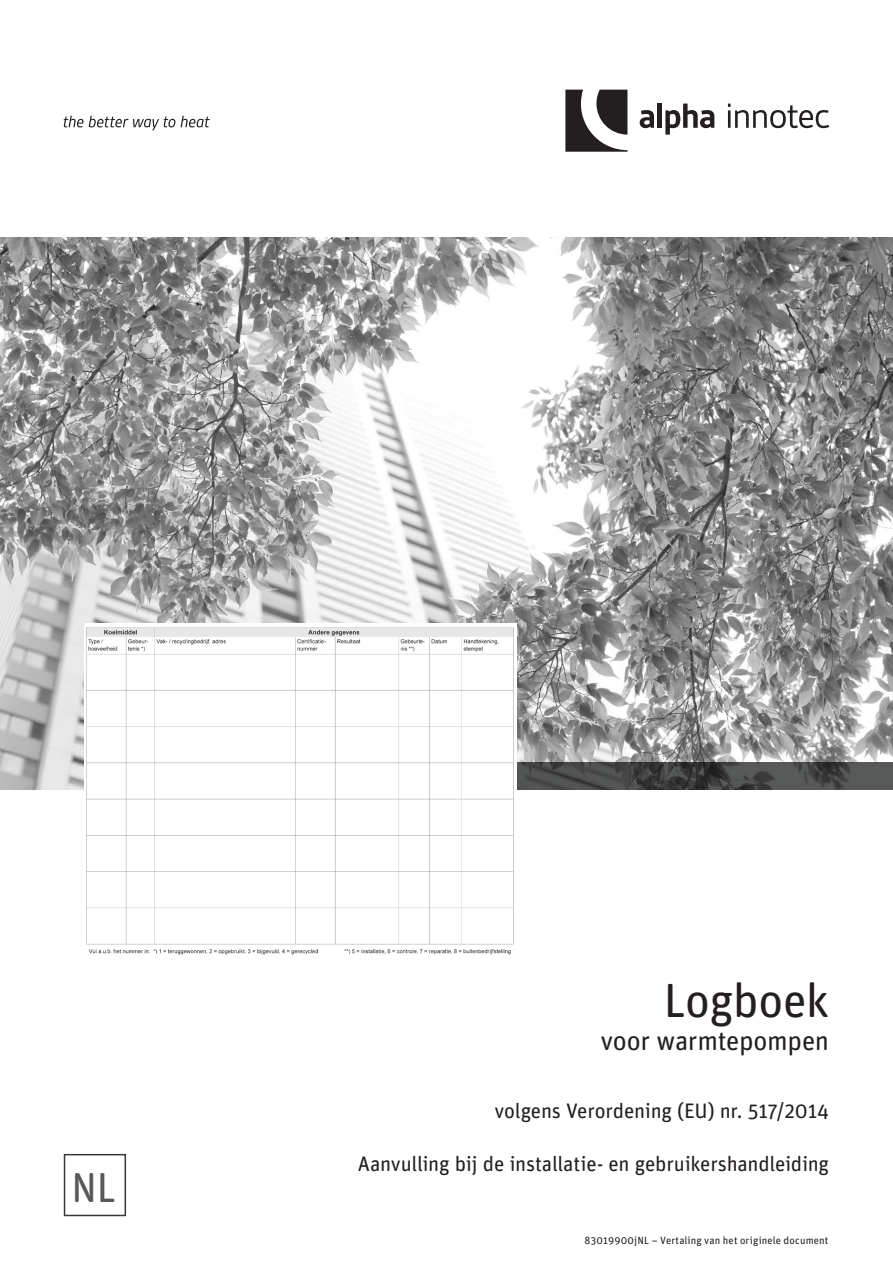
<style>
.page{position:relative;width:893px;height:1263px;background:#fff}
.page>*{position:absolute;margin:0;border:0;box-sizing:border-box;transform-origin:0 0}
.Titelblatt_Head_Unit{font:48px "Unit Rounded Pro";letter-spacing:-.015em;color:#231f20}
.t1{font:42px "Unit Rounded Pro";color:#57585a}
.Titelblatt_Typkennun{font:27px "Unit Rounded Pro";letter-spacing:-.01em;color:#231f20}
.Titelblatt_Subhead_3{font:21px "Unit Rounded Pro";letter-spacing:-.01em;color:#231f20}
.t2{font:10.5px "Unit Pro";letter-spacing:.015em;color:#231f20}
</style>
<div class="page">
<img style="left:0;top:237px;width:893px;height:553px">
<svg style="left:517px;top:762px;width:376px;height:28px;background:#474848"></svg>
<svg style="left:640px;top:110px;width:14px;height:18px"></svg>
<div style="left:657px;top:104px;width:5px;height:24px;background:#231f20"></div>
<svg style="left:665px;top:104px;width:49px;height:31px"></svg>
<svg style="left:728px;top:104px;width:101px;height:24px"></svg>
<svg style="left:565px;top:90px;width:62px;height:62px"></svg>
<svg style="left:64px;top:116px;width:19px;height:11px"></svg>
<svg style="left:89px;top:116px;width:86px;height:14px"></svg>
<svg style="left:181px;top:116px;width:29px;height:11px"></svg>
<div style="left:64px;top:1154px;width:62px;height:62px;border:2px solid #34393a"></div>
<img style="left:84px;top:623px;width:433px;height:332px">
<h2 class="t1" style="left:71px;top:1158px;width:47px">NL</h2>
<p class="Titelblatt_Head_Unit" style="left:663px;top:967px;width:167px">Logboek</p>
<p class="Titelblatt_Typkennun" style="left:600px;top:1022px;width:230px">voor warmtepompen</p>
<p class="Titelblatt_Subhead_3" style="left:494px;top:1096px;width:336px">volgens Verordening (EU) nr. 517/2014</p>
<p class="Titelblatt_Subhead_3" style="left:358px;top:1149px;width:473px">Aanvulling bij de installatie- en gebruikershandleiding</p>
<p class="t2" style="left:585px;top:1233px;width:245px">83019900jNL – Vertaling van het originele document</p>
</div>
